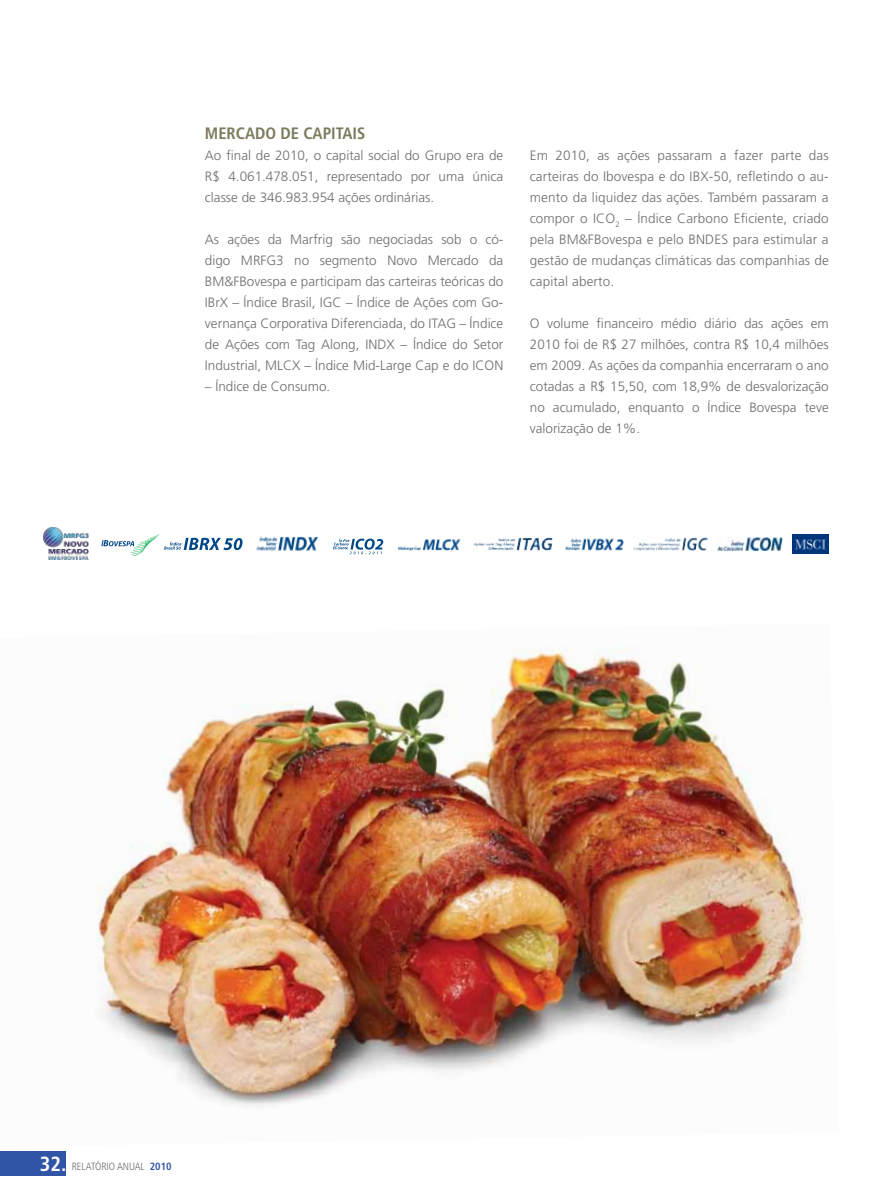
<style>
.page{position:relative;width:893px;height:1191px;background:#fff}
.page>*{position:absolute;margin:0;border:0;box-sizing:border-box;transform-origin:0 0}
.t1{font:700 condensed 16.5px "Frutiger LT Std";color:#7c7a5c}
.t2{font:300 13.5px/21px "Frutiger LT Std";color:#6d6e71;text-align:justify}
.t3{font:300 condensed 10.5px "Frutiger LT Std";color:#6d6e71}
.s1{font-weight:700;font-size:20.4px;color:#fff}
.s2{font-weight:700;color:#3155a6}
</style>
<div class="page">
<img style="left:96px;top:648px;width:710px;height:460px">
<div style="left:0;top:1150px;width:66px;height:25px;background:#3155a6"></div>
<img style="left:43px;top:528px;width:45px;height:32px">
<img style="left:717px;top:538px;width:66px;height:12px">
<img style="left:634px;top:538px;width:74px;height:12px">
<img style="left:473px;top:537px;width:79px;height:13px">
<img style="left:256px;top:536px;width:62px;height:15px">
<img style="left:792px;top:534px;width:37px;height:19px">
<img style="left:397px;top:539px;width:64px;height:12px">
<img style="left:565px;top:538px;width:59px;height:13px">
<svg style="left:333px;top:538px;width:50px;height:16px"></svg>
<svg style="left:101px;top:534px;width:142px;height:22px"></svg>
<p class="t1" style="left:205px;top:123px;width:162px">MERCADO DE CAPITAIS</p>
<p class="t2" style="left:205px;top:145px;width:300px">Ao final de 2010, o capital social do Grupo era de R$ 4.061.478.051, representado por uma única classe de 346.983.954 ações ordinárias.</p>
<p class="t2" style="left:205px;top:229px;width:300px">As ações da Marfrig são negociadas sob o có&shy;digo MRFG3 no segmento Novo Mercado da BM&amp;FBovespa e participam das carteiras teóricas do IBrX – Índice Brasil, IGC – Índice de Ações com Go&shy;vernança Corporativa Diferenciada, do ITAG – Índice de Ações com Tag Along, INDX – Índice do Setor Industrial, MLCX – Índice Mid-Large Cap e do ICON</p>
<p class="t2" style="left:205px;top:376px;width:127px">– Índice de Consumo.</p>
<p class="t2" style="left:530px;top:145px;width:300px">Em 2010, as ações passaram a fazer parte das carteiras do Ibovespa e do IBX-50, refletindo o au&shy;mento da liquidez das ações. Também passaram a compor o ICO<sub>2</sub> – Índice Carbono Eficiente, criado pela BM&amp;FBovespa e pelo BNDES para estimular a gestão de mudanças climáticas das companhias de capital aberto.</p>
<p class="t2" style="left:530px;top:313px;width:300px">O volume financeiro médio diário das ações em 2010 foi de R$ 27 milhões, contra R$ 10,4 milhões em 2009. As ações da companhia encerraram o ano cotadas a R$ 15,50, com 18,9% de desvalorização no acumulado, enquanto o Índice Bovespa teve valorização de 1%.</p>
<p class="t3" style="left:40px;top:1160px;width:133px"><span class="s1">32.</span> RELATÓRIO ANUAL <span class="s2">2010</span></p>
</div>
